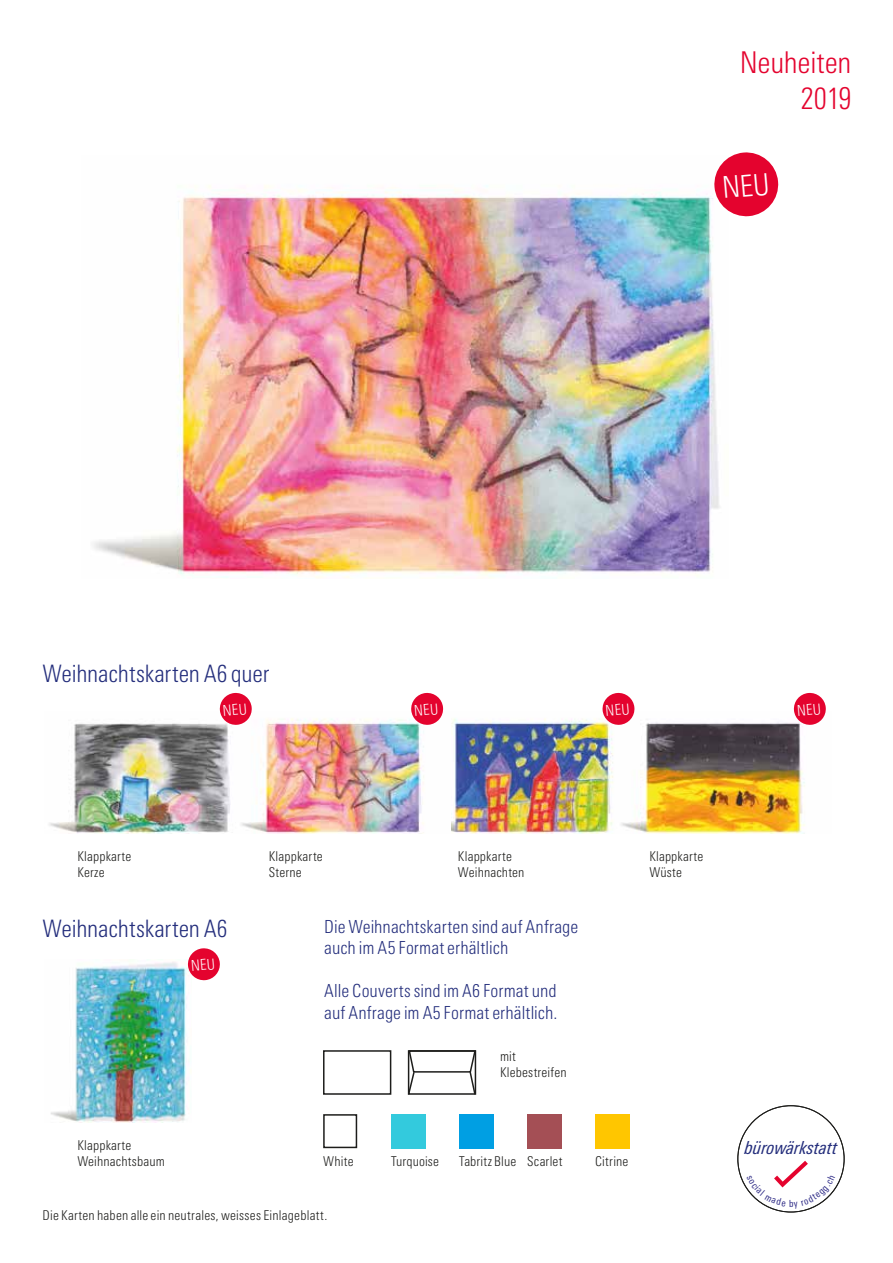
<style>
.page{position:relative;width:893px;height:1263px;background:#fff}
.page>*{position:absolute;margin:0;border:0;box-sizing:border-box;transform-origin:0 0}
.t1{font:300 condensed 30px/36px "Linotype Univers";letter-spacing:-.01em;color:#e4032e;text-align:right}
.t2{font:300 condensed 24px "Linotype Univers";letter-spacing:-.005em;color:#242e7c}
.t3{font:300 condensed 18px/21.6px "Linotype Univers";letter-spacing:.005em;color:#242e7c}
.t4{font:italic condensed 18px "Linotype Univers";color:#242e7c}
.t5{font:300 condensed 13.5px/16.2px "Linotype Univers";letter-spacing:.015em;color:#1d1d1b}
</style>
<div class="page">
<img style="left:51px;top:962px;width:136px;height:160px">
<img style="left:49px;top:723px;width:181px;height:111px">
<img style="left:451px;top:719px;width:162px;height:115px">
<img style="left:241px;top:718px;width:183px;height:116px">
<img style="left:621px;top:722px;width:184px;height:112px">
<img style="left:93px;top:185px;width:627px;height:393px">
<div style="left:323px;top:1050px;width:68px;height:45px;border:2px solid #1d1d1b"></div>
<svg style="left:407px;top:1050px;width:70px;height:45px"></svg>
<div style="left:323px;top:1114px;width:34px;height:34px;border:2px solid #1d1d1b"></div>
<div style="left:391px;top:1114px;width:34px;height:34px;background:#33cadd"></div>
<div style="left:459px;top:1114px;width:34px;height:34px;background:#009fe3"></div>
<div style="left:527px;top:1114px;width:34px;height:34px;background:#a44f55"></div>
<div style="left:595px;top:1114px;width:34px;height:34px;background:#ffc600"></div>
<svg style="left:747px;top:1161px;width:88px;height:47px"></svg>
<svg style="left:713px;top:152px;width:66px;height:66px"></svg>
<svg style="left:219px;top:692px;width:33px;height:33px"></svg>
<svg style="left:410px;top:692px;width:34px;height:33px"></svg>
<svg style="left:602px;top:692px;width:33px;height:33px"></svg>
<svg style="left:793px;top:692px;width:33px;height:33px"></svg>
<svg style="left:187px;top:948px;width:33px;height:33px"></svg>
<h1 class="t1" style="left:740px;top:45px;width:113px">Neuheiten<br>2019</h1>
<h2 class="t2" style="left:43px;top:660px;width:228px">Weihnachtskarten A6 quer</h2>
<p class="t5" style="left:77px;top:848px;width:56px">Klappkarte<br>Kerze</p>
<p class="t5" style="left:458px;top:848px;width:68px">Klappkarte<br>Weihnachten</p>
<p class="t5" style="left:269px;top:848px;width:56px">Klappkarte<br>Sterne</p>
<p class="t5" style="left:649px;top:848px;width:56px">Klappkarte<br>Wüste</p>
<h2 class="t2" style="left:43px;top:915px;width:186px">Weihnachtskarten A6</h2>
<p class="t5" style="left:77px;top:1137px;width:89px">Klappkarte<br>Weihnachtsbaum</p>
<h3 class="t3" style="left:324px;top:915px;width:256px">Die Weihnachtskarten sind auf Anfrage auch im A5 Format erhältlich</h3>
<h3 class="t3" style="left:324px;top:980px;width:235px">Alle Couverts sind im A6 Format und auf Anfrage im A5 Format erhältlich.</h3>
<p class="t5" style="left:500px;top:1048px;width:68px">mit<br>Klebestreifen</p>
<p class="t5" style="left:323px;top:1153px;width:32px">White</p>
<p class="t5" style="left:391px;top:1153px;width:49px">Turquoise</p>
<p class="t5" style="left:459px;top:1153px;width:105px">Tabritz Blue Scarlet</p>
<p class="t5" style="left:595px;top:1153px;width:35px">Citrine</p>
<p class="t5" style="left:43px;top:1207px;width:286px">Die Karten haben alle ein neutrales, weisses Einlageblatt.</p>
<h3 class="t4" style="left:745px;top:1137px;width:94px">bürowärkstatt</h3>
</div>
